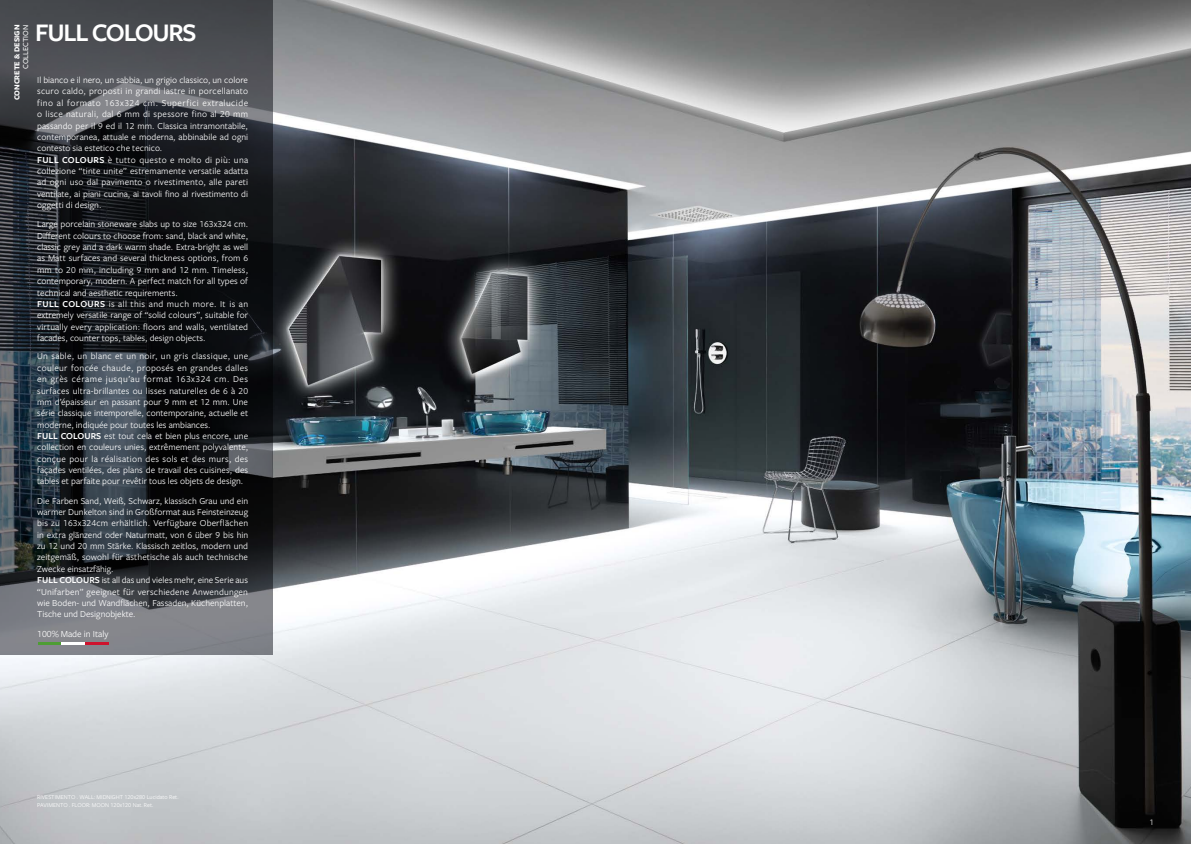
<style>
.page{position:relative;width:1191px;height:844px;background:#fff}
.page>*{position:absolute;margin:0;border:0;box-sizing:border-box;transform-origin:0 0}
.t1{font:600 26.25px "Freight Sans Pro";letter-spacing:-.05em;color:#fff}
.t2{font:9.62px "Freight Sans Pro";color:#fff}
.t3{font:9.45px/11.4px "Freight Sans Pro";letter-spacing:.005em;color:#fff}
.t4{font:8.75px "Freight Sans Pro";color:#fff}
.t5{font:700 7.88px "Freight Sans Pro";color:#fff}
.t6{font:500 7.88px "Freight Sans Pro";color:#fff}
.t7{font:6.12px/7.4px "Freight Sans Pro";color:#fff}
.s1{font-weight:600}
</style>
<div class="page">
<img style="left:0;top:0;width:1191px;height:843px">
<svg style="left:0;top:0;width:273px;height:654px"></svg>
<hr style="left:38px;top:642px;width:23px;height:2px;background:#4e9d34">
<hr style="left:61px;top:642px;width:24px;height:2px;background:#fff">
<hr style="left:85px;top:642px;width:23px;height:2px;background:#ce132d">
<p class="t5" style="left:12px;top:100px;width:77px;rotate:-90deg">CONCRETE &amp; DESIGN</p>
<p class="t6" style="left:20px;top:69px;width:46px;rotate:-90deg">COLLECTION</p>
<h1 class="t1" style="left:35px;top:15px;width:163px">FULL COLOURS</h1>
<p class="t3" style="left:37px;top:74px;width:212px">Il bianco e il nero, un sabbia, un grigio classico, un colore scuro caldo, proposti in grandi lastre in porcellanato fino al formato 163x324 cm. Superfici extralucide o lisce naturali, dal 6 mm di spessore fino al 20 mm passando per il 9 ed il 12 mm. Classica intramontabile, contemporanea, attuale e moderna, abbinabile ad ogni contesto sia estetico che tecnico.<br><span class="s1">FULL COLOURS</span> è tutto questo e molto di più: una collezione “tinte unite” estremamente versatile adatta ad ogni uso dal pavimento o rivestimento, alle pareti ventilate, ai piani cucina, ai tavoli fino al rivestimento di oggetti di design.</p>
<p class="t3" style="left:37px;top:218px;width:212px">Large porcelain stoneware slabs up to size 163x324 cm.<br>Different colours to choose from: sand, black and white, classic grey and a dark warm shade. Extra-bright as well as Matt surfaces and several thickness options, from 6 mm to 20 mm, including 9 mm and 12 mm. Timeless, contemporary, modern. A perfect match for all types of technical and aesthetic requirements.<br><span class="s1">FULL COLOURS</span> is all this and much more. It is an extremely versatile range of “solid colours”, suitable for virtually every application: floors and walls, ventilated facades, counter tops, tables, design objects.</p>
<p class="t3" style="left:37px;top:350px;width:212px">Un sable, un blanc et un noir, un gris classique, une couleur foncée chaude, proposés en grandes dalles en grès cérame jusqu’au format 163x324 cm. Des surfaces ultra-brillantes ou lisses naturelles de 6 à 20 mm d’épaisseur en passant pour 9 mm et 12 mm. Une série classique intemporelle, contemporaine, actuelle et moderne, indiquée pour toutes les ambiances.<br><span class="s1">FULL COLOURS</span> est tout cela et bien plus encore, une collection en couleurs unies, extrêmement polyvalente, conçue pour la réalisation des sols et des murs, des façades ventilées, des plans de travail des cuisines, des tables et parfaite pour revêtir tous les objets de design.</p>
<p class="t3" style="left:37px;top:494px;width:212px">Die Farben Sand, Weiß, Schwarz, klassisch Grau und ein warmer Dunkelton sind in Großformat aus Feinsteinzeug bis zu 163x324cm erhältlich. Verfügbare Oberflächen in extra glänzend oder Naturmatt, von 6 über 9 bis hin zu 12 und 20 mm Stärke. Klassisch zeitlos, modern und zeitgemäß, sowohl für ästhetische als auch technische Zwecke einsatzfähig.<br><span class="s1">FULL COLOURS</span> ist all das und vieles mehr, eine Serie aus “Unifarben” geeignet für verschiedene Anwendungen wie Boden- und Wandflächen, Fassaden, Küchenplatten, Tische und Designobjekte.</p>
<p class="t2" style="left:37px;top:627px;width:73px">100% Made in Italy</p>
<p class="t7" style="left:37px;top:793px;width:143px">RIVESTIMENTO . WALL: MIDNIGHT 120x280 Lucidato Ret.<br>PAVIMENTO . FLOOR: MOON 120x120 Nat. Ret.</p>
<p class="t4" style="left:1149px;top:816px;width:6px">1</p>
</div>
